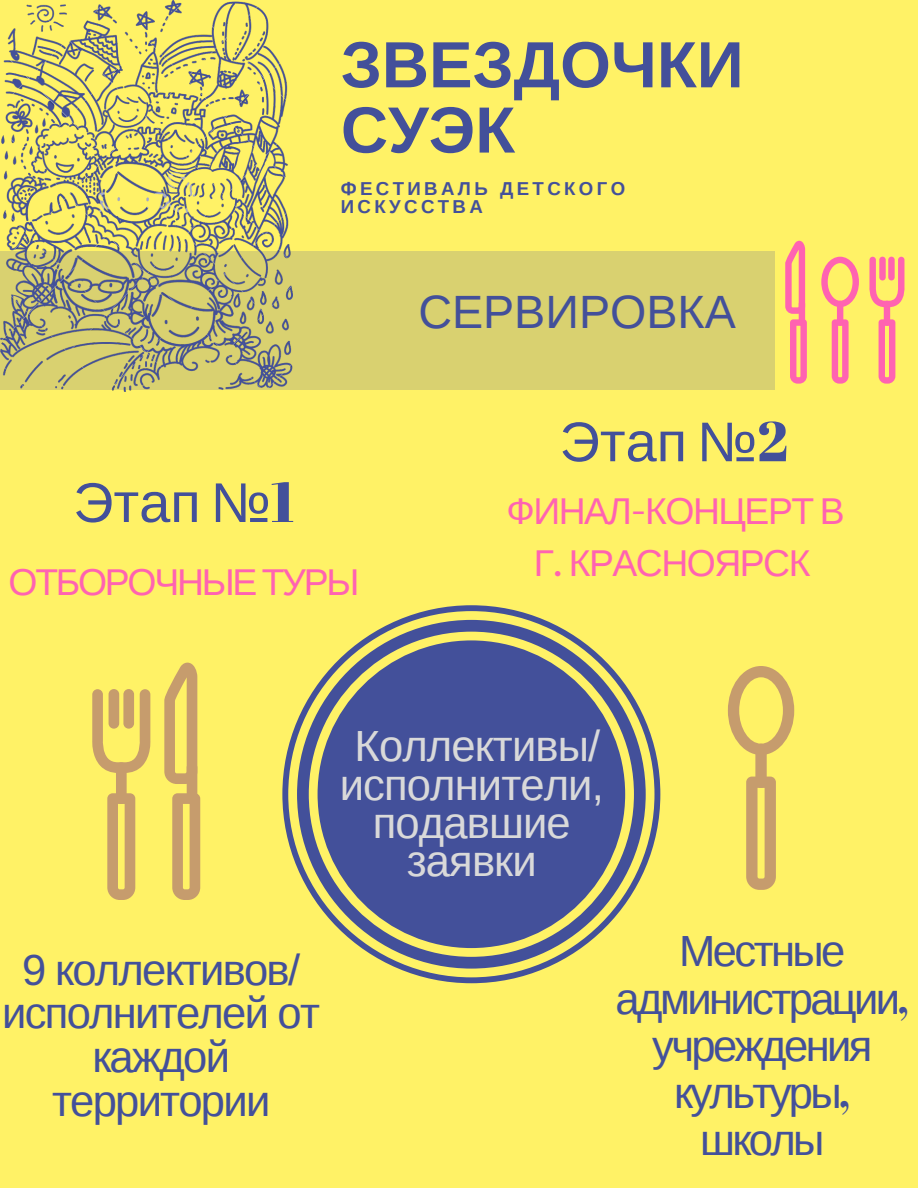
<style>
.page{position:relative;width:918px;height:1188px;background:#fff266}
.page>*{position:absolute;margin:0;border:0;box-sizing:border-box;transform-origin:0 0}
.t1{font:700 65.4px/65.2px "Liberation Sans";color:#43509a}
.t2{font:55.95px "Liberation Sans";color:#43509a}
.t3{font:46.65px "Liberation Sans";color:#43509a}
.t4{font:43.65px/47.2px "Liberation Sans";letter-spacing:-.06em;color:#43509a;text-align:center}
.t5{font:43.65px/43.8px "Liberation Sans";letter-spacing:-.04em;color:#43509a;text-align:center}
.t6{font:43.65px/38.2px "Liberation Sans";letter-spacing:-.02em;color:#d9d9d9;text-align:center}
.t7{font:37.35px/51.8px "Liberation Sans";letter-spacing:-.04em;color:#ff63b1;text-align:center}
.t8{font:37.35px "Liberation Sans";letter-spacing:-.06em;color:#ff63b1}
.t9{font:700 18.75px/18px "Liberation Sans";letter-spacing:.18em;color:#43509a}
.s1{font-family:"Abril Fatface"}
.s2{font-family:"Trocchi"}
.s3{font-family:"Arimo"}
</style>
<div class="page">
<img style="left:0;top:0;width:292px;height:392px">
<svg style="left:0;top:251px;width:775px;height:138px;background:#cbc573"></svg>
<svg style="left:282px;top:605px;width:378px;height:378px"></svg>
<svg style="left:297px;top:620px;width:349px;height:349px"></svg>
<div style="left:318px;top:640px;width:307px;height:308px;background:#43509a;border-radius:50%"></div>
<svg style="left:869px;top:257px;width:35px;height:50px"></svg>
<div style="left:879px;top:257px;width:7px;height:23px;background:#ff63b1;border-radius:3px"></div>
<div style="left:888px;top:257px;width:7px;height:23px;background:#ff63b1;border-radius:3px"></div>
<svg style="left:879px;top:319px;width:16px;height:65px"></svg>
<div style="left:884px;top:301px;width:6px;height:25px;background:#ff63b1;border-radius:3px"></div>
<svg style="left:832px;top:319px;width:17px;height:65px"></svg>
<div style="left:837px;top:301px;width:6px;height:25px;background:#ff63b1;border-radius:3px"></div>
<svg style="left:821px;top:257px;width:38px;height:50px"></svg>
<svg style="left:785px;top:241px;width:22px;height:143px"></svg>
<svg style="left:92px;top:689px;width:59px;height:84px"></svg>
<div style="left:109px;top:689px;width:10px;height:40px;background:#c69c6d;border-radius:5px"></div>
<div style="left:123px;top:689px;width:11px;height:40px;background:#c69c6d;border-radius:5px"></div>
<svg style="left:107px;top:793px;width:28px;height:107px"></svg>
<div style="left:116px;top:762px;width:11px;height:42px;background:#c69c6d;border-radius:5px"></div>
<svg style="left:172px;top:793px;width:28px;height:107px"></svg>
<div style="left:187px;top:762px;width:10px;height:42px;background:#c69c6d;border-radius:5px"></div>
<svg style="left:164px;top:663px;width:33px;height:121px"></svg>
<svg style="left:746px;top:777px;width:30px;height:113px"></svg>
<div style="left:755px;top:744px;width:12px;height:44px;background:#c69c6d;border-radius:6px"></div>
<svg style="left:728px;top:666px;width:66px;height:89px"></svg>
<h1 class="t1" style="left:341px;top:32px;width:404px">ЗВЕЗДОЧКИ<br>СУЭК</h1>
<p class="t9" style="left:341px;top:179px;width:286px">ФЕСТИВАЛЬ ДЕТСКОГО<br>ИСКУССТВА</p>
<p class="t2" style="left:73px;top:471px;width:223px">Этап №<span class="s1">1</span></p>
<p class="t8" style="left:9px;top:561px;width:352px">ОТБОРОЧНЫЕ ТУРЫ</p>
<p class="t3" style="left:418px;top:286px;width:319px">СЕРВИРОВКА</p>
<p class="t2" style="left:560px;top:411px;width:230px">Этап №<span class="s1">2</span></p>
<p class="t7" style="left:507px;top:485px;width:340px">ФИНАЛ<span class="s2">-</span>КОНЦЕРТ В<br>Г<span class="s2">.</span> КРАСНОЯРСК</p>
<p class="t6" style="left:340px;top:727px;width:266px">Коллективы<span class="s3">/ </span>исполнители<span class="s3">, </span>подавшие заявки</p>
<p class="t5" style="left:2px;top:948px;width:319px"><span class="s3">9</span> коллективов<span class="s3">/ </span>исполнителей от каждой территории</p>
<p class="t4" style="left:616px;top:928px;width:295px">Местные администрации<span class="s1">, </span>учреждения культуры<span class="s1">, </span>школы</p>
</div>
